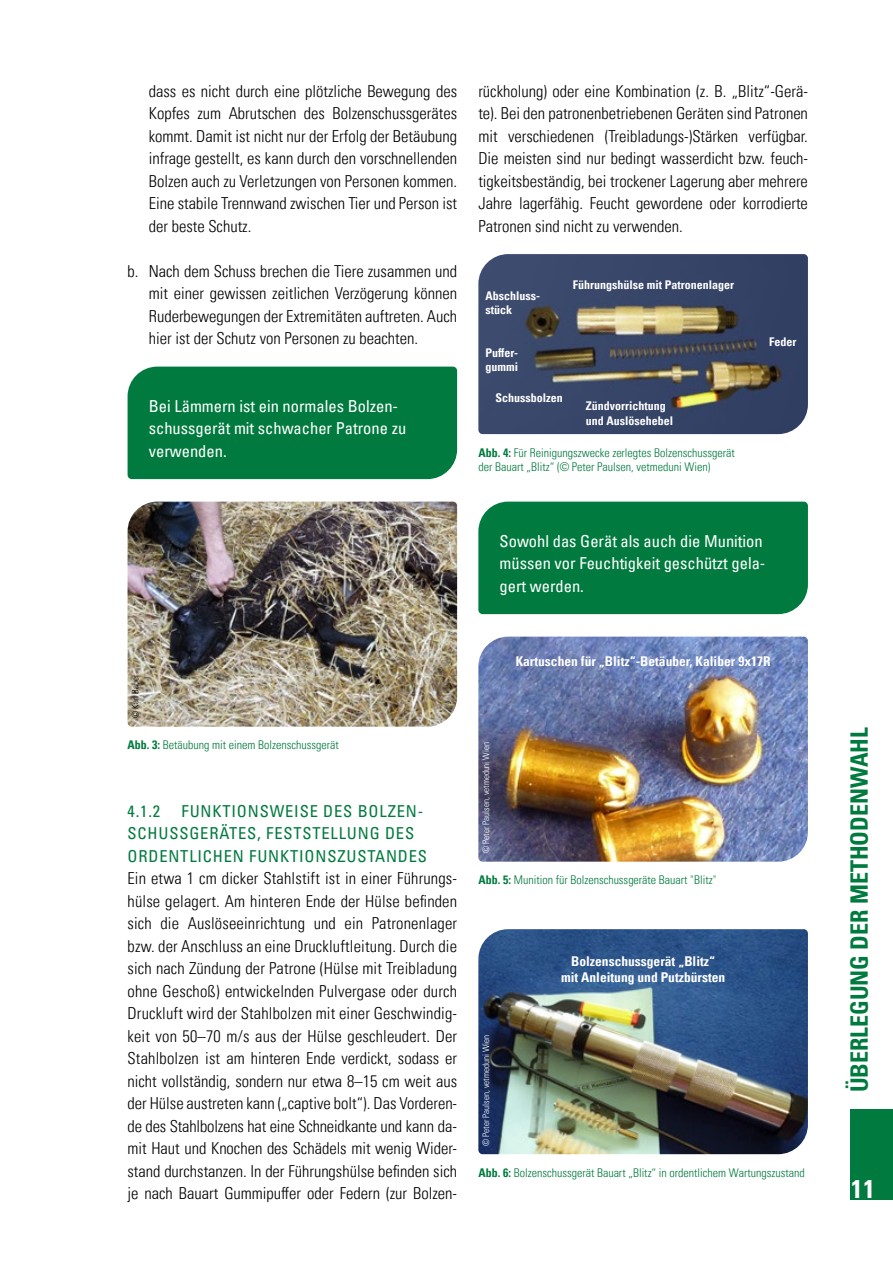
<style>
.page{position:relative;width:893px;height:1263px;background:#fff}
.page>*{position:absolute;margin:0;border:0;box-sizing:border-box;transform-origin:0 0}
.t1{font:700 condensed 25.5px "Univers LT Pro";color:#fff}
.t2{font:700 condensed 24px "Univers LT Pro";color:#007a3e}
.t3{font:300 condensed 16.5px/22.5px "Univers LT Pro";color:#000;text-align:justify}
.t4{font:condensed 16.5px/22.5px "Univers LT Pro";color:#fff}
.t5{font:condensed 16.5px/22.5px "Univers LT Pro";letter-spacing:.05em;color:#007a3e}
.t6{font:700 condensed 13.5px/16.2px "Univers LT Pro";color:#fff;text-align:center}
.t7{font:300 condensed 12px/14.4px "Univers LT Pro";color:#007a3e}
.t8{font:700 condensed 12px/14.4px "Univers LT Pro";color:#fff}
.t9{font:300 condensed 9px "Univers LT Pro";color:#fff}
.t10{font:300 condensed 9px "Univers LT Pro";color:#000}
.s1{font-weight:700}
</style>
<div class="page">
<div style="left:850px;top:1109px;width:43px;height:90px;background:#007a3e"></div>
<img style="left:128px;top:502px;width:329px;height:225px">
<img style="left:478px;top:637px;width:330px;height:225px">
<img style="left:478px;top:929px;width:330px;height:225px">
<img style="left:478px;top:254px;width:330px;height:180px">
<div style="left:128px;top:367px;width:329px;height:112px;background:#007a3e"></div>
<div style="left:478px;top:502px;width:330px;height:112px;background:#007a3e"></div>
<p class="t3" style="left:149px;top:79px;width:310px">dass es nicht durch eine plötzliche Bewegung des Kopfes zum Abrutschen des Bolzenschussgerätes kommt. Damit ist nicht nur der Erfolg der Betäubung infrage gestellt, es kann durch den vorschnellenden Bolzen auch zu Verletzungen von Personen kommen.<br>Eine stabile Trennwand zwischen Tier und Person ist der beste Schutz.</p>
<p class="t3" style="left:149px;top:259px;width:310px;text-indent:-21px">b. Nach dem Schuss brechen die Tiere zusammen und mit einer gewissen zeitlichen Verzögerung können Ruderbewegungen der Extremitäten auftreten. Auch hier ist der Schutz von Personen zu beachten.</p>
<p class="t4" style="left:149px;top:394px;width:259px">Bei Lämmern ist ein normales Bolzen&shy;schussgerät mit schwacher Patrone zu verwenden.</p>
<p class="t3" style="left:478px;top:79px;width:331px">rückholung) oder eine Kombination (z. B. „Blitz“-Gerä&shy;te). Bei den patronenbetriebenen Geräten sind Patronen mit verschiedenen (Treibladungs-)Stärken verfügbar.<br>Die meisten sind nur bedingt wasserdicht bzw. feuch&shy;tigkeitsbeständig, bei trockener Lagerung aber mehrere Jahre lagerfähig. Feucht gewordene oder korrodierte Patronen sind nicht zu verwenden.</p>
<p class="t8" style="left:486px;top:288px;width:56px">Abschluss&shy;stück</p>
<p class="t8" style="left:573px;top:278px;width:163px">Führungshülse mit Patronenlager</p>
<p class="t8" style="left:486px;top:345px;width:34px">Puffer&shy;gummi</p>
<p class="t8" style="left:496px;top:390px;width:69px">Schussbolzen</p>
<p class="t8" style="left:586px;top:399px;width:89px">Zündvorrichtung und Auslösehebel</p>
<p class="t7" style="left:478px;top:444px;width:258px"><span class="s1">Abb. 4:</span> Für Reinigungszwecke zerlegtes Bolzenschussgerät der Bauart „Blitz“ (© Peter Paulsen, vetmeduni Wien)</p>
<p class="t8" style="left:769px;top:335px;width:29px">Feder</p>
<p class="t4" style="left:500px;top:529px;width:267px">Sowohl das Gerät als auch die Munition müssen vor Feuchtigkeit geschützt gela&shy;gert werden.</p>
<p class="t10" style="left:129px;top:718px;width:45px;rotate:-90deg">© Karl Bauer</p>
<p class="t7" style="left:128px;top:737px;width:213px"><span class="s1">Abb. 3:</span> Betäubung mit einem Bolzenschussgerät</p>
<p class="t5" style="left:128px;top:799px;width:301px;text-indent:54px">FUNKTIONSWEISE DES BOLZEN-<br>SCHUSSGERÄTES, FESTSTELLUNG DES<br>ORDENTLICHEN FUNKTIONSZUSTANDES</p>
<p class="t3" style="left:128px;top:866px;width:331px">Ein etwa 1 cm dicker Stahlstift ist in einer Führungs&shy;hülse gelagert. Am hinteren Ende der Hülse befinden sich die Auslöseeinrichtung und ein Patronenlager bzw. der Anschluss an eine Druckluftleitung. Durch die sich nach Zündung der Patrone (Hülse mit Treibladung ohne Geschoß) entwickelnden Pulvergase oder durch Druckluft wird der Stahlbolzen mit einer Geschwindig&shy;keit von 50–70 m/s aus der Hülse geschleudert. Der Stahlbolzen ist am hinteren Ende verdickt, sodass er nicht vollständig, sondern nur etwa 8–15 cm weit aus der Hülse austreten kann („captive bolt“). Das Vorderen&shy;de des Stahlbolzens hat eine Schneidkante und kann da&shy;mit Haut und Knochen des Schädels mit wenig Wider&shy;stand durchstanzen. In der Führungshülse befinden sich je nach Bauart Gummipuffer oder Federn (zur Bolzen-</p>
<p class="t5" style="left:128px;top:799px;width:34px">4.1.2</p>
<p class="t6" style="left:516px;top:653px;width:256px">Kartuschen für „Blitz“-Betäuber, Kaliber 9x17R</p>
<p class="t9" style="left:480px;top:853px;width:113px;rotate:-90deg">© Peter Paulsen, vetmeduni Wien</p>
<p class="t7" style="left:478px;top:872px;width:239px"><span class="s1">Abb. 5:</span> Munition für Bolzenschussgeräte Bauart "Blitz"</p>
<p class="t9" style="left:480px;top:1146px;width:113px;rotate:-90deg">© Peter Paulsen, vetmeduni Wien</p>
<p class="t6" style="left:561px;top:952px;width:166px">Bolzenschussgerät „Blitz“ mit Anleitung und Putzbürsten</p>
<p class="t7" style="left:478px;top:1164px;width:328px"><span class="s1">Abb. 6:</span> Bolzenschussgerät Bauart „Blitz“ in ordentlichem Wartungszustand</p>
<h2 class="t2" style="left:845px;top:1092px;width:366px;rotate:-90deg">ÜBERLEGUNG DER METHODENWAHL</h2>
<h1 class="t1" style="left:851px;top:1173px;width:25px">11</h1>
</div>
